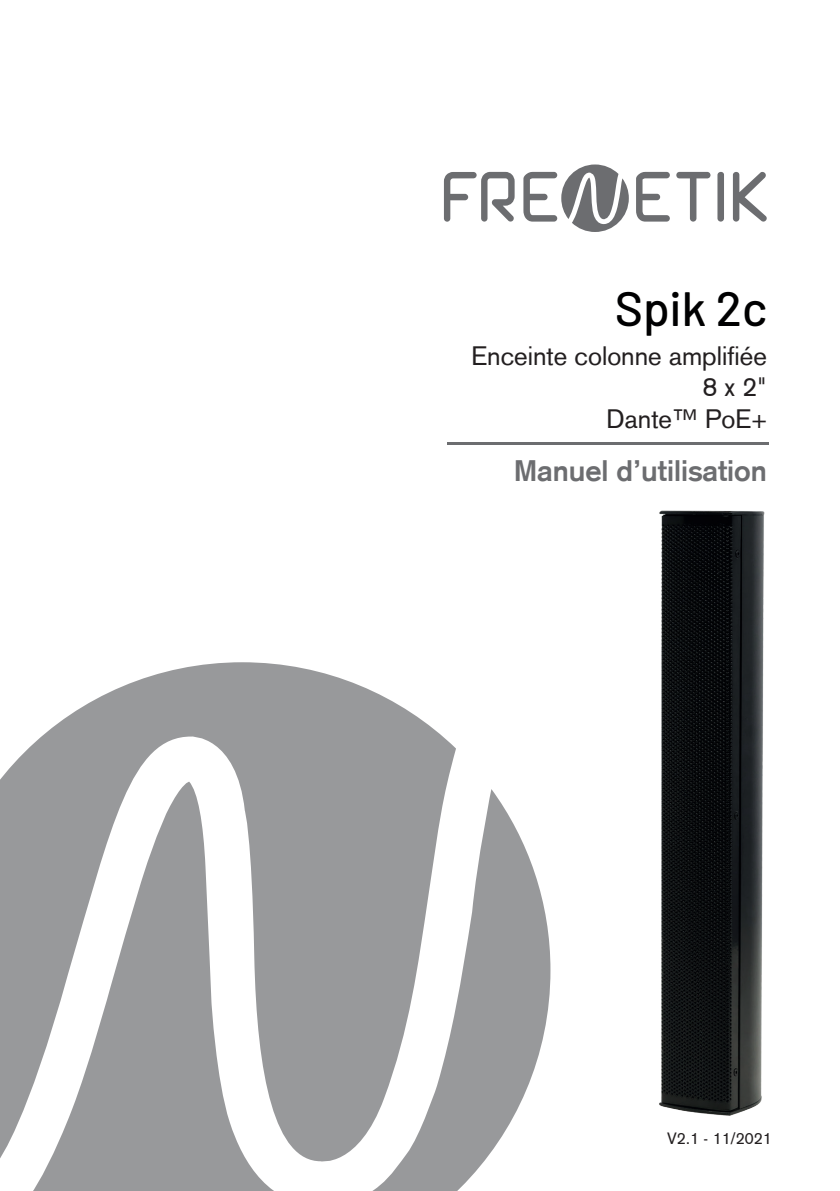
<style>
.page{position:relative;width:840px;height:1191px;background:#fff}
.page>*{position:absolute;margin:0;border:0;box-sizing:border-box;transform-origin:0 0}
.t1{font:500 48px "Barlow";color:#000001}
.t2{font:700 29px "Akzidenz Grotesk";color:#6c6d70}
.t3{font:26px/31.2px "Akzidenz Grotesk";color:#231f20;text-align:right}
.t4{font:16px "Akzidenz Grotesk";color:#231f20}
</style>
<div class="page">
<svg style="left:444px;top:172px;width:70px;height:50px"></svg>
<svg style="left:636px;top:172px;width:33px;height:50px"></svg>
<svg style="left:676px;top:172px;width:34px;height:50px"></svg>
<div style="left:717px;top:172px;width:6px;height:50px;background:#6c6d70;border-radius:3px"></div>
<svg style="left:732px;top:172px;width:35px;height:50px"></svg>
<svg style="left:523px;top:164px;width:105px;height:68px"></svg>
<svg style="left:0;top:662px;width:456px;height:496px;fill:#98999b"></svg>
<svg style="left:31px;top:781px;width:519px;height:410px;fill:#98999b"></svg>
<hr style="left:447px;top:442px;width:321px;height:3px;background:#6c6d70">
<img style="left:659px;top:510px;width:106px;height:606px">
<h1 class="t1" style="left:614px;top:279px;width:154px">Spik 2c</h1>
<p class="t3" style="left:471px;top:340px;width:297px">Enceinte colonne amplifiée<br>8 x 2"<br>Dante™ PoE+</p>
<p class="t2" style="left:514px;top:453px;width:254px">Manuel d’utilisation</p>
<p class="t4" style="left:666px;top:1128px;width:106px">V2.1 - 11/2021</p>
</div>
